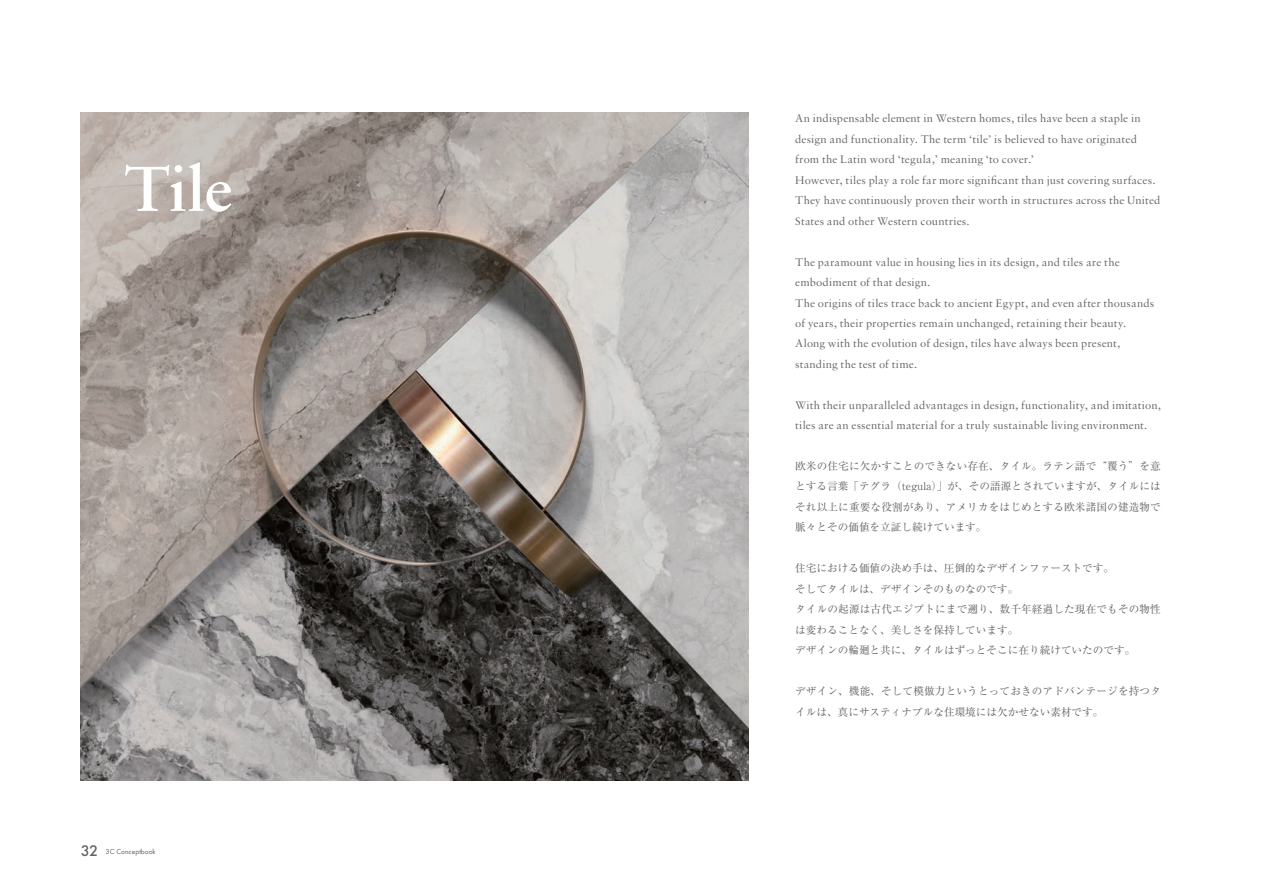
<style>
.page{position:relative;width:1263px;height:893px;background:#fff}
.page>*{position:absolute;margin:0;border:0;box-sizing:border-box;transform-origin:0 0}
.t1{font:600 67.5px "Sabon MT Pro";color:#fff}
.t2{font:11.7px/20.4px "Sabon MT Pro";letter-spacing:.015em;color:#636366}
.t3{font:10.65px/20.4px "Ryumin Pro";color:#636366}
.t4{font:7.5px "Futura PT";color:#636366}
.s1{font-weight:500;font-size:15.9px}
</style>
<div class="page">
<img style="left:81px;top:113px;width:667px;height:667px">
<h1 class="t1" style="left:123px;top:144px;width:111px">Tile</h1>
<p class="t4" style="left:81px;top:847px;width:76px"><span class="s1">32</span> 3C Conceptbook</p>
<p class="t2" style="left:795px;top:108px;width:367px">An indispensable element in Western homes, tiles have been a staple in design and functionality. The term ‘tile’ is believed to have originated from the Latin word ‘tegula,’ meaning ‘to cover.’<br>However, tiles play a role far more significant than just covering surfaces.<br>They have continuously proven their worth in structures across the United States and other Western countries.</p>
<p class="t2" style="left:795px;top:251px;width:360px">The paramount value in housing lies in its design, and tiles are the embodiment of that design.<br>The origins of tiles trace back to ancient Egypt, and even after thousands of years, their properties remain unchanged, retaining their beauty.<br>Along with the evolution of design, tiles have always been present, standing the test of time.</p>
<p class="t2" style="left:795px;top:394px;width:367px">With their unparalleled advantages in design, functionality, and imitation, tiles are an essential material for a truly sustainable living environment.</p>
<p class="t3" style="left:795px;top:455px;width:367px;text-align:justify">欧米の住宅に欠かすことのできない存在、タイル。ラテン語で“覆う”を意とする言葉「テグラ（tegula）」が、その語源とされていますが、タイルにはそれ以上に重要な役割があり、アメリカをはじめとする欧米諸国の建造物で脈々とその価値を立証し続けています。</p>
<p class="t3" style="left:795px;top:557px;width:367px">住宅における価値の決め手は、圧倒的なデザインファーストです。<br>そしてタイルは、デザインそのものなのです。<br>タイルの起源は古代エジプトにまで遡り、数千年経過した現在でもその物性は変わることなく、美しさを保持しています。<br>デザインの輪廻と共に、タイルはずっとそこに在り続けていたのです。</p>
<p class="t3" style="left:795px;top:680px;width:367px">デザイン、機能、そして模倣力というとっておきのアドバンテージを持つタイルは、真にサスティナブルな住環境には欠かせない素材です。</p>
</div>
